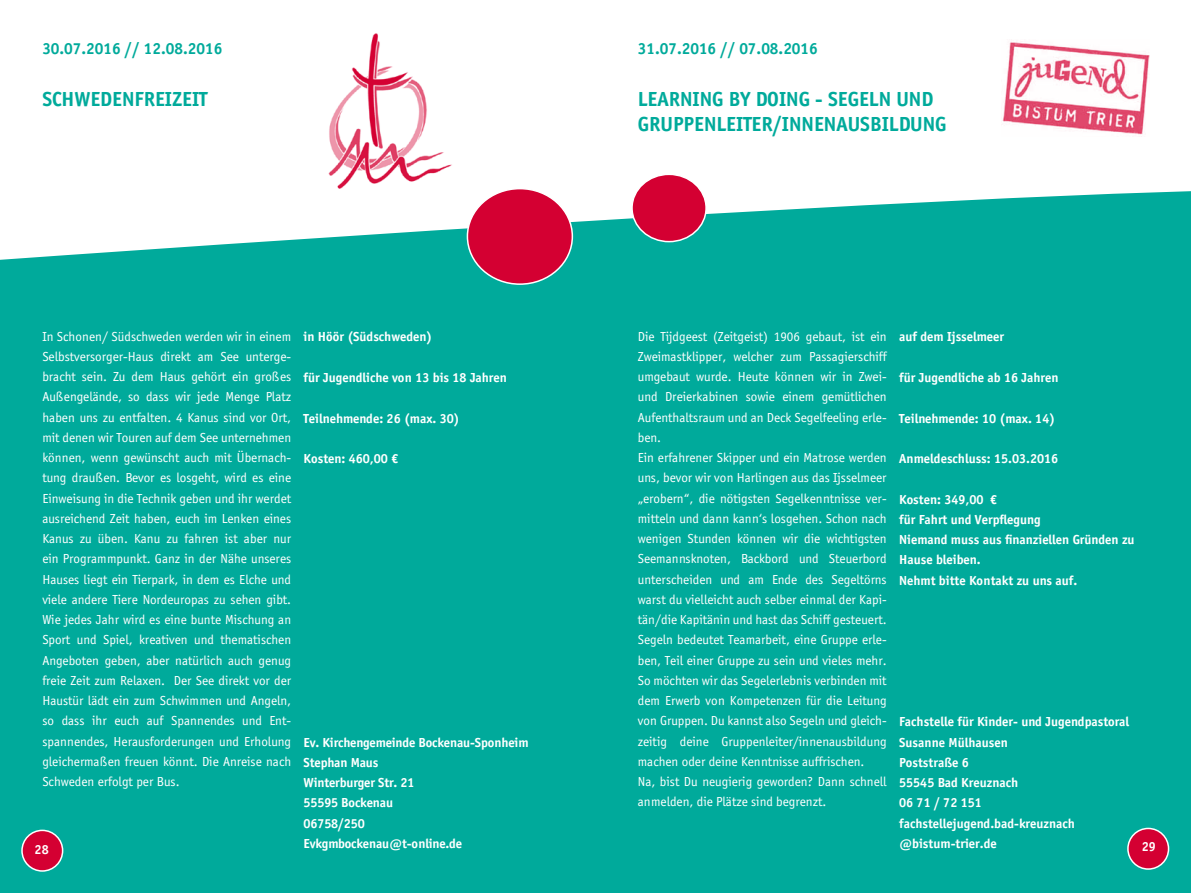
<style>
.page{position:relative;width:1191px;height:893px;background:#fff}
.page>*{position:absolute;margin:0;border:0;box-sizing:border-box;transform-origin:0 0}
.t1{font:700 21px/25.2px "Officina Sans EF";color:#00aa9b}
.t2{font:700 16.5px "Officina Sans EF";color:#00aa9b}
.t3{font:13.5px/20.2px "Officina Sans EF";color:#fff;text-align:justify}
.t4{font:700 13.5px/20.2px "Officina Sans EF";color:#fff}
</style>
<div class="page">
<div style="left:0;top:191px;width:1191px;height:702px;background:#00aa9b"></div>
<div style="left:467px;top:189px;width:105px;height:95px;background:#d40032;border-radius:50%"></div>
<div style="left:467px;top:188px;width:106px;height:97px;border:2px solid #fff;border-radius:50%"></div>
<div style="left:632px;top:174px;width:74px;height:68px;background:#d40032;border-radius:50%"></div>
<div style="left:631px;top:174px;width:76px;height:68px;border:2px solid #fff;border-radius:50%"></div>
<div style="left:22px;top:830px;width:41px;height:41px;background:#d40032;border-radius:50%"></div>
<div style="left:21px;top:830px;width:42px;height:42px;border:2px solid #fff;border-radius:50%"></div>
<div style="left:1128px;top:828px;width:40px;height:41px;background:#d40032;border-radius:50%"></div>
<div style="left:1127px;top:828px;width:42px;height:42px;border:2px solid #fff;border-radius:50%"></div>
<img style="left:319px;top:33px;width:138px;height:160px">
<img style="left:1002px;top:42px;width:147px;height:93px">
<p class="t2" style="left:42px;top:39px;width:181px">30.07.2016 // 12.08.2016</p>
<h1 class="t1" style="left:42px;top:86px;width:167px">Schwedenfreizeit</h1>
<p class="t2" style="left:638px;top:39px;width:181px">31.07.2016 // 07.08.2016</p>
<h1 class="t1" style="left:638px;top:86px;width:310px">Learning by doing - Segeln und<br>Gruppenleiter/innenausbildung</h1>
<p class="t3" style="left:42px;top:326px;width:250px">In Schonen/ Südschweden werden wir in einem Selbstversorger-Haus direkt am See unterge&shy;bracht sein. Zu dem Haus gehört ein großes Außengelände, so dass wir jede Menge Platz haben uns zu entfalten. 4 Kanus sind vor Ort, mit denen wir Touren auf dem See unternehmen können, wenn gewünscht auch mit Übernach&shy;tung draußen. Bevor es losgeht, wird es eine Einweisung in die Technik geben und ihr werdet ausreichend Zeit haben, euch im Lenken eines Kanus zu üben. Kanu zu fahren ist aber nur ein Programmpunkt. Ganz in der Nähe unseres Hauses liegt ein Tierpark, in dem es Elche und viele andere Tiere Nordeuropas zu sehen gibt.<br>Wie jedes Jahr wird es eine bunte Mischung an Sport und Spiel, kreativen und thematischen Angeboten geben, aber natürlich auch genug freie Zeit zum Relaxen. Der See direkt vor der Haustür lädt ein zum Schwimmen und Angeln, so dass ihr euch auf Spannendes und Ent&shy;spannendes, Herausforderungen und Erholung gleichermaßen freuen könnt. Die Anreise nach Schweden erfolgt per Bus.</p>
<p class="t3" style="left:638px;top:326px;width:250px;text-align:left">Die Tijdgeest (Zeitgeist) 1906 gebaut, ist ein Zweimastklipper, welcher zum Passagierschiff umgebaut wurde. Heute können wir in Zwei&shy;und Dreierkabinen sowie einem gemütlichen Aufenthaltsraum und an Deck Segelfeeling erle&shy;ben.<br>Ein erfahrener Skipper und ein Matrose werden uns, bevor wir von Harlingen aus das Ijsselmeer „erobern“, die nötigsten Segelkenntnisse ver&shy;mitteln und dann kann‘s losgehen. Schon nach wenigen Stunden können wir die wichtigsten Seemannsknoten, Backbord und Steuerbord unterscheiden und am Ende des Segeltörns warst du vielleicht auch selber einmal der Kapi&shy;tän/die Kapitänin und hast das Schiff gesteuert.<br>Segeln bedeutet Teamarbeit, eine Gruppe erle&shy;ben, Teil einer Gruppe zu sein und vieles mehr.<br>So möchten wir das Segelerlebnis verbinden mit dem Erwerb von Kompetenzen für die Leitung von Gruppen. Du kannst also Segeln und gleich&shy;zeitig deine Gruppenleiter/innenausbildung machen oder deine Kenntnisse auffrischen.<br>Na, bist Du neugierig geworden? Dann schnell anmelden, die Plätze sind begrenzt.</p>
<p class="t4" style="left:304px;top:327px;width:130px">in H öör (Südschweden)</p>
<p class="t4" style="left:304px;top:367px;width:205px">für Jugendliche von 13 bis 18 Jahren</p>
<p class="t4" style="left:304px;top:408px;width:158px">Teilnehmende: 26 (max. 30)</p>
<p class="t4" style="left:304px;top:448px;width:96px">Kosten: 460,00 €</p>
<p class="t4" style="left:899px;top:327px;width:107px">auf dem Ijsselmeer</p>
<p class="t4" style="left:899px;top:367px;width:161px">für Jugendliche ab 16 Jahren</p>
<p class="t4" style="left:899px;top:408px;width:158px">Teilnehmende: 10 (max. 14)</p>
<p class="t4" style="left:899px;top:448px;width:161px">Anmeldeschluss: 15.03.2016</p>
<p class="t4" style="left:899px;top:489px;width:237px">Kosten: 349,00 €<br>für Fahrt und Verpflegung<br>Niemand muss aus finanziellen Gründen zu<br>H ause bleiben.<br>Nehmt bitte Kontakt zu uns auf.</p>
<p class="t4" style="left:899px;top:712px;width:232px">Fachstelle für Kinder- und Jugendpastoral<br>Susanne Mülhausen<br>Poststraße 6<br>55545 Bad Kreuznach<br>06 71 / 72 151 fachstellejugend.bad-kreuznach @bistum-trier.de</p>
<p class="t4" style="left:304px;top:732px;width:226px">Ev. Kirchengemeinde Bockenau-Sponheim<br>Stephan Maus<br>Winterburger Str. 21<br>55595 Bockenau<br>06758/250<br>Evkgmbockenau@t-online.de</p>
<p class="t4" style="left:35px;top:839px;width:16px">28</p>
<p class="t4" style="left:1141px;top:836px;width:16px">29</p>
</div>
